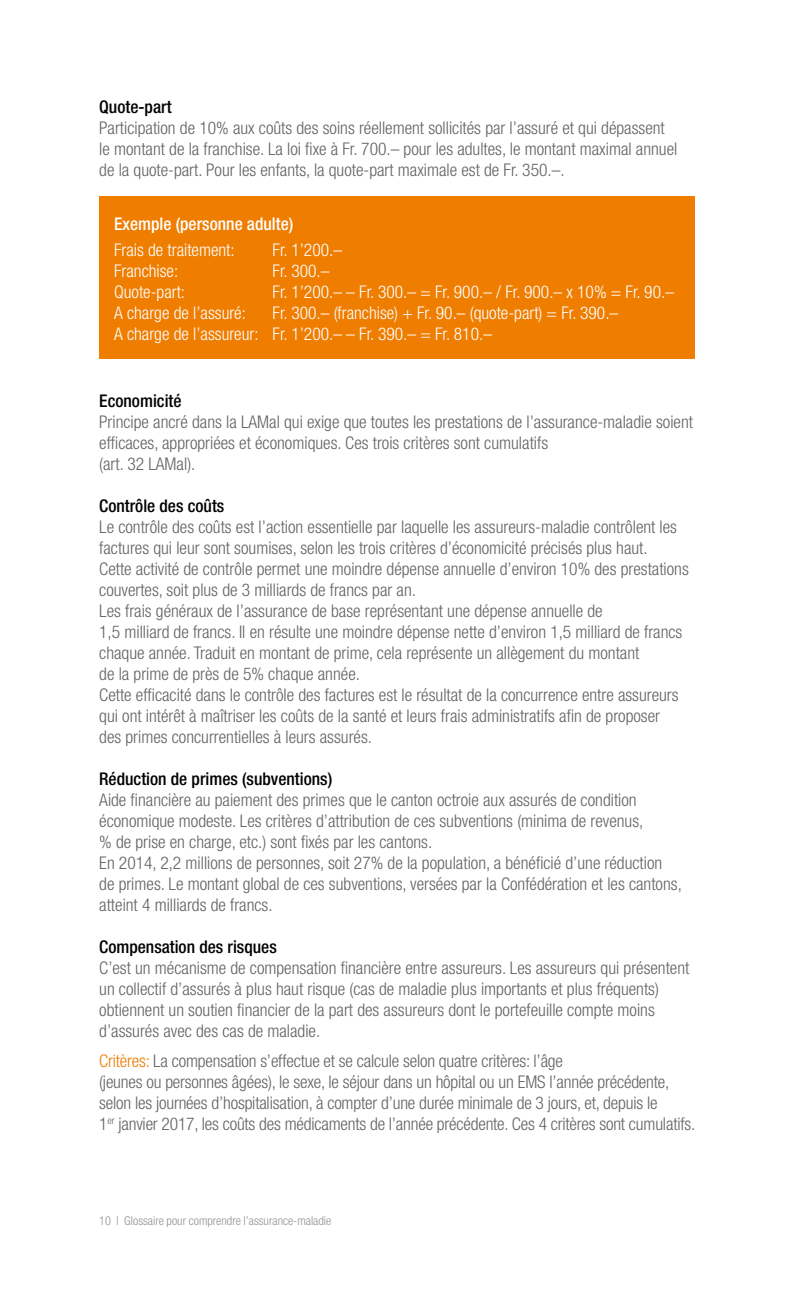
<style>
.page{position:relative;width:794px;height:1290px;background:#fff}
.page>*{position:absolute;margin:0;border:0;box-sizing:border-box;transform-origin:0 0}
.t1{font:300 condensed 17.5px/21px "Helvetica Neue LT";color:#646363}
.t2{font:300 condensed 17.5px/21px "Helvetica Neue LT";color:#fff}
.t3{font:500 condensed 17.5px "Helvetica Neue LT";color:#000}
.t4{font:500 condensed 17.5px "Helvetica Neue LT";color:#fff}
.t5{font:300 condensed 12.25px "Helvetica Neue LT";color:#929292}
.s1{color:#ef7d00}
</style>
<div class="page">
<div style="left:99px;top:197px;width:595px;height:162px;background:#ef7d00"></div>
<p class="t3" style="left:99px;top:96px;width:74px">Quote-part</p>
<p class="t1" style="left:99px;top:117px;width:579px">Participation de 10% aux coûts des soins réellement sollicités par l’assuré et qui dépassent le montant de la franchise. La loi fixe à Fr. 700.– pour les adultes, le montant maximal annuel de la quote-part. Pour les enfants, la quote-part maximale est de Fr. 350.–.</p>
<p class="t4" style="left:114px;top:213px;width:181px">Exemple (personne adulte)</p>
<p class="t2" style="left:114px;top:239px;width:122px">Frais de traitement:</p>
<p class="t2" style="left:272px;top:239px;width:71px">Fr. 1’200.–</p>
<p class="t2" style="left:114px;top:260px;width:66px">Franchise:</p>
<p class="t2" style="left:272px;top:260px;width:58px">Fr. 300.–</p>
<p class="t2" style="left:114px;top:281px;width:72px">Quote-part:</p>
<p class="t2" style="left:272px;top:281px;width:403px">Fr. 1’200.– – Fr. 300.– = Fr. 900.– / Fr. 900.– x 10% = Fr. 90.–</p>
<p class="t2" style="left:114px;top:302px;width:133px">A charge de l’assuré:</p>
<p class="t2" style="left:114px;top:302px;width:505px;text-indent:158px">Fr. 300.– (franchise) + Fr. 90.– (quote-part) = Fr. 390.–<br>A charge de l’assureur: Fr. 1’200.– – Fr. 390.– = Fr. 810.–</p>
<p class="t3" style="left:99px;top:390px;width:84px">Economicité</p>
<p class="t1" style="left:99px;top:411px;width:595px">Principe ancré dans la LAMal qui exige que toutes les prestations de l’assurance-maladie soient efficaces, appropriées et économiques. Ces trois critères sont cumulatifs<br>(art. 32 LAMal).</p>
<p class="t3" style="left:99px;top:495px;width:127px">Contrôle des coûts</p>
<p class="t1" style="left:99px;top:516px;width:591px">Le contrôle des coûts est l’action essentielle par laquelle les assureurs-maladie contrôlent les factures qui leur sont soumises, selon les trois critères d’économicité précisés plus haut.<br>Cette activité de contrôle permet une moindre dépense annuelle d’environ 10% des prestations couvertes, soit plus de 3 milliards de francs par an.<br>Les frais généraux de l’assurance de base représentant une dépense annuelle de<br>1,5 milliard de francs. Il en résulte une moindre dépense nette d’environ 1,5 milliard de francs chaque année. Traduit en montant de prime, cela représente un allègement du montant<br>de la prime de près de 5% chaque année.<br>Cette efficacité dans le contrôle des factures est le résultat de la concurrence entre assureurs qui ont intérêt à maîtriser les coûts de la santé et leurs frais administratifs afin de proposer<br>des primes concurrentielles à leurs assurés.</p>
<p class="t3" style="left:99px;top:768px;width:234px">Réduction de primes (subventions)</p>
<p class="t1" style="left:99px;top:789px;width:584px">Aide financière au paiement des primes que le canton octroie aux assurés de condition économique modeste. Les critères d’attribution de ces subventions (minima de revenus,<br>% de prise en charge, etc.) sont fixés par les cantons.<br>En 2014, 2,2 millions de personnes, soit 27% de la population, a bénéficié d’une réduction de primes. Le montant global de ces subventions, versées par la Confédération et les cantons, atteint 4 milliards de francs.</p>
<p class="t3" style="left:99px;top:936px;width:179px">Compensation des risques</p>
<p class="t1" style="left:99px;top:957px;width:591px">C’est un mécanisme de compensation financière entre assureurs. Les assureurs qui présentent un collectif d’assurés à plus haut risque (cas de maladie plus importants et plus fréquents) obtiennent un soutien financier de la part des assureurs dont le portefeuille compte moins d’assurés avec des cas de maladie.</p>
<p class="t1" style="left:99px;top:1050px;width:597px"><span class="s1">Critères:</span> La compensation s’effectue et se calcule selon quatre critères: l’âge<br>(jeunes ou personnes âgées), le sexe, le séjour dans un hôpital ou un EMS l’année précédente, selon les journées d’hospitalisation, à compter d’une durée minimale de 3 jours, et, depuis le<br>1<sup>er</sup> janvier 2017, les coûts des médicaments de l’année précédente. Ces 4 critères sont cumulatifs.</p>
<p class="t5" style="left:99px;top:1214px;width:234px">10 | Glossaire pour comprendre l’assurance-maladie</p>
</div>
